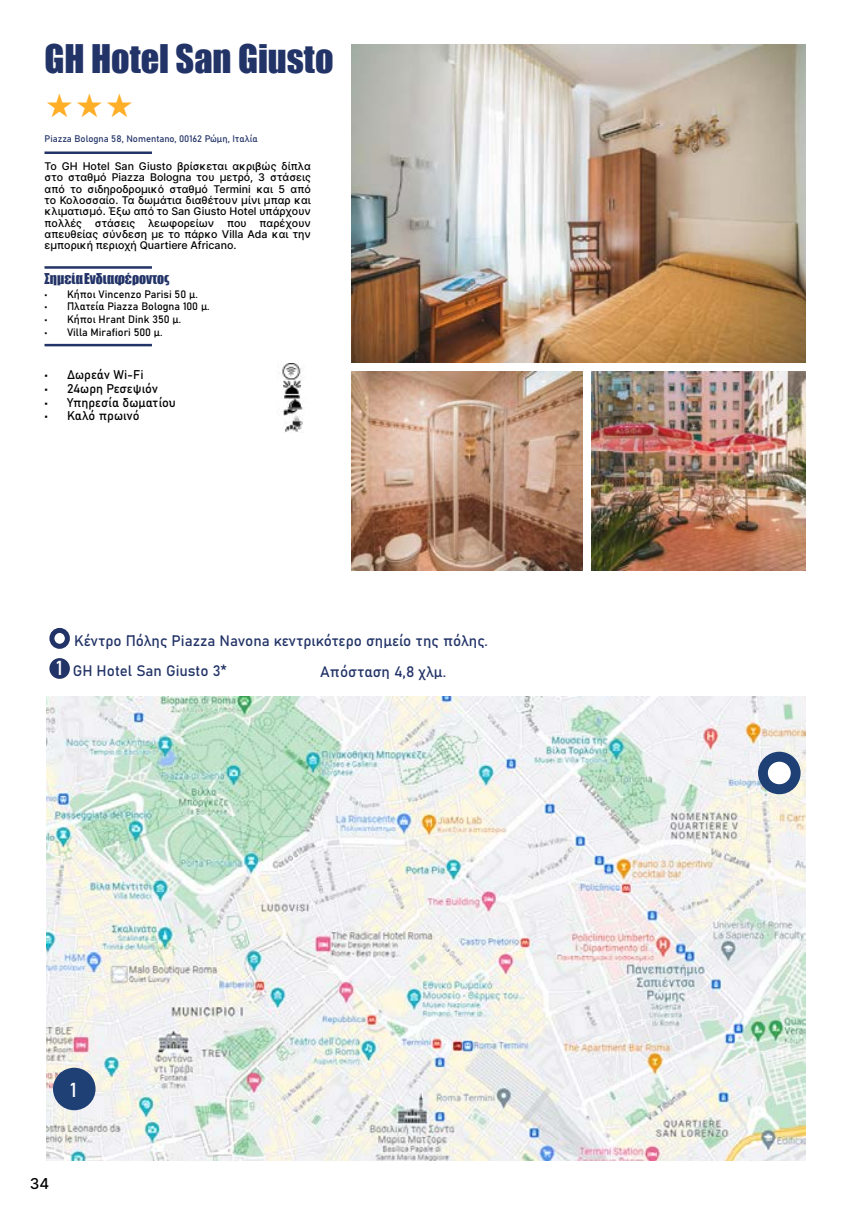
<style>
.page{position:relative;width:851px;height:1205px;background:#fff}
.page>*{position:absolute;margin:0;border:0;box-sizing:border-box;transform-origin:0 0}
.t1{font:36.25px "Impact";color:#223367}
.t2{font:900 28.75px "Inter";color:#ffae28}
.t3{font:20px "Bahnschrift";color:#fff}
.t4{font:15px/30.9px "Bahnschrift";color:#223367}
.t5{font:500 15px "Inter";color:#000}
.t6{font:13.75px "Impact";color:#223367}
.t7{font:12.5px "Bahnschrift";color:#000}
.t8{font:500 10.62px/11.2px "Inter";color:#000;text-align:justify}
.t9{font:10.62px "Bahnschrift";color:#000}
.t10{font:9.38px "Bahnschrift";color:#223367}
</style>
<div class="page">
<hr style="left:44px;top:151px;width:108px;height:3px;background:#223367">
<img style="left:351px;top:372px;width:231px;height:199px">
<img style="left:351px;top:45px;width:454px;height:318px">
<img style="left:591px;top:372px;width:214px;height:199px">
<hr style="left:44px;top:266px;width:108px;height:3px;background:#223367">
<hr style="left:44px;top:344px;width:108px;height:2px;background:#223367">
<img style="left:279px;top:363px;width:25px;height:17px">
<img style="left:283px;top:380px;width:17px;height:18px">
<img style="left:46px;top:696px;width:759px;height:464px">
<div style="left:53px;top:1067px;width:42px;height:43px;background:#1f4075;border-radius:50%"></div>
<div style="left:757px;top:752px;width:43px;height:42px;background:#1f4075;border-radius:50%"></div>
<div style="left:767px;top:762px;width:23px;height:22px;background:#fff;border-radius:50%"></div>
<img style="left:285px;top:416px;width:18px;height:16px">
<img style="left:283px;top:398px;width:20px;height:17px">
<div style="left:49px;top:658px;width:21px;height:21px;background:#223367;border-radius:50%"></div>
<div style="left:49px;top:628px;width:21px;height:21px;border:5px solid #223367;border-radius:50%"></div>
<h1 class="t1" style="left:44px;top:31px;width:290px">GH Hotel San Giusto</h1>
<h2 class="t2" style="left:44px;top:85px;width:92px">★★★</h2>
<p class="t10" style="left:44px;top:132px;width:215px">Piazza Bologna 58, Nomentano, 00162 Ρώμη, Ιταλία</p>
<p class="t8" style="left:44px;top:160px;width:268px">Το GH Hotel San Giusto βρίσκεται ακριβώς δίπλα στο σταθμό Piazza Bologna του μετρό, 3 στάσεις από το σιδηροδρομικό σταθμό Termini και 5 από το Κολοσσαίο. Τα δωμάτια διαθέτουν μίνι μπαρ και κλιματισμό. Έξω από το San Giusto Hotel υπάρχουν πολλές στάσεις λεωφορείων που παρέχουν απευθείας σύνδεση με το πάρκο Villa Ada και την εμπορική περιοχή Quartiere Africano.</p>
<p class="t6" style="left:44px;top:268px;width:126px">Σημεία Ενδιαφέροντος</p>
<p class="t9" style="left:44px;top:286px;width:155px">• Κήποι Vincenzo Parisi 50 μ.</p>
<p class="t9" style="left:44px;top:298px;width:167px">• Πλατεία Piazza Bologna 100 μ.</p>
<p class="t9" style="left:44px;top:311px;width:138px">• Κήποι Hrant Dink 350 μ.</p>
<p class="t9" style="left:44px;top:324px;width:120px">• Villa Mirafiori 500 μ.</p>
<p class="t7" style="left:44px;top:365px;width:100px">• Δωρεάν Wi-Fi</p>
<p class="t7" style="left:44px;top:379px;width:115px">• 24ωρη Ρεσεψιόν</p>
<p class="t7" style="left:44px;top:393px;width:133px">• Υπηρεσία δωματίου</p>
<p class="t7" style="left:44px;top:406px;width:96px">• Kαλό πρωινό</p>
<h3 class="t3" style="left:56px;top:653px;width:8px">1</h3>
<h3 class="t4" style="left:320px;top:624px;width:169px;text-indent:-246px">Κέντρο Πόλης Piazza Navona κεντρικότερο σημείο της πόλης.<br>Απόσταση 4,8 χλμ.</h3>
<h3 class="t4" style="left:73px;top:654px;width:156px">GH Hotel San Giusto 3*</h3>
<h3 class="t3" style="left:70px;top:1074px;width:8px">1</h3>
<h3 class="t5" style="left:30px;top:1172px;width:21px">34</h3>
</div>
